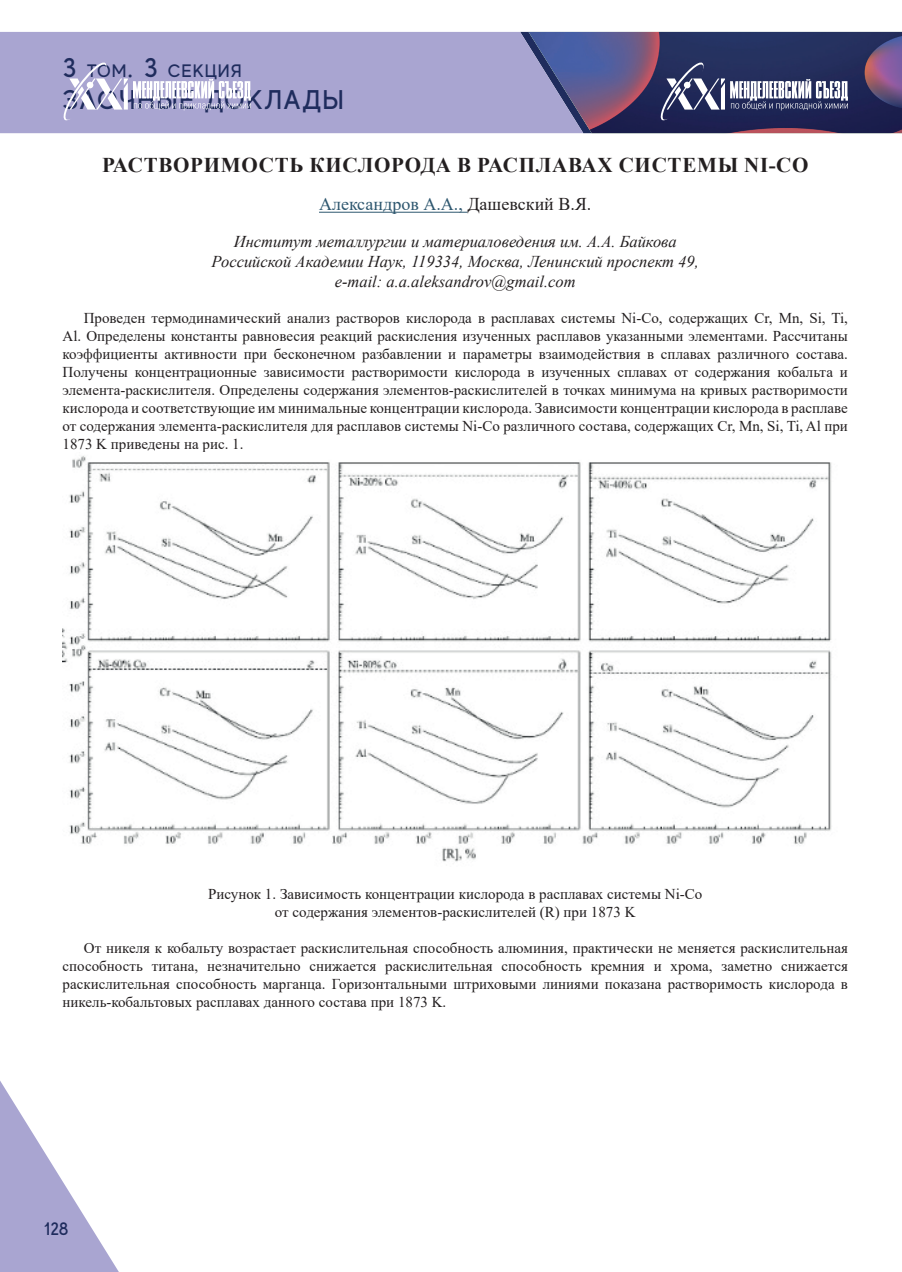
<style>
.page{position:relative;width:902px;height:1272px;background:#fff}
.page>*{position:absolute;margin:0;border:0;box-sizing:border-box;transform-origin:0 0}
.t1{font:500 27px "MADE Evolve Sans";letter-spacing:.05em;color:#1f2c5d}
.t2{font:700 21px "Times New Roman";letter-spacing:.035em;color:#231f20}
.t3{font:18px "Times New Roman";color:#2e576f}
.t4{font:500 18px "MADE Evolve Sans";letter-spacing:.05em;color:#1f2c5d}
.t5{font:italic 16.5px/19.8px "Times New Roman";color:#231f20;text-align:center}
.t6{font:15px/18px "Times New Roman";color:#231f20;text-align:justify}
.s1{font-size:27px}
.s2{color:#231f20}
</style>
<div class="page">
<div style="left:0;top:32px;width:520px;height:101px;background:#a9a5d1"></div>
<svg style="left:0;top:1081px;width:118px;height:190px"></svg>
<svg style="left:520px;top:32px;width:382px;height:101px;background:#504f7b"></svg>
<hr style="left:319px;top:212px;width:148px;height:1px;background:#2e576f">
<img style="left:63px;top:456px;width:769px;height:406px">
<svg style="left:61px;top:60px;width:190px;height:61px;background:#bab7da"></svg>
<p class="t4" style="left:63px;top:59px;width:181px"><span class="s1">3</span> ТОМ<span class="s1">. 3</span> СЕКЦИЯ</p>
<h1 class="t1" style="left:63px;top:83px;width:283px">ЗАОЧНЫЕ ДОКЛАДЫ</h1>
<h2 class="t2" style="left:102px;top:149px;width:707px">РАСТВОРИМОСТЬ КИСЛОРОДА В РАСПЛАВАХ СИСТЕМЫ NI-CO</h2>
<p class="t3" style="left:319px;top:191px;width:274px">Александров А.А., <span class="s2">Дашевский В.Я.</span></p>
<p class="t5" style="left:212px;top:231px;width:488px">Институт металлургии и материаловедения им. А.А. Байкова<br>Российской Академии Наук, 119334, Москва, Ленинский проспект 49, e-mail: a.a.aleksandrov@gmail.com</p>
<p class="t6" style="left:63px;top:308px;width:786px;text-indent:21px">Проведен термодинамический анализ растворов кислорода в расплавах системы Ni-Co, содержащих Cr, Mn, Si, Ti, Al. Определены константы равновесия реакций раскисления изученных расплавов указанными элементами. Рассчитаны коэффициенты активности при бесконечном разбавлении и параметры взаимодействия в сплавах различного состава.<br>Получены концентрационные зависимости растворимости кислорода в изученных сплавах от содержания кобальта и элемента-раскислителя. Определены содержания элементов-раскислителей в точках минимума на кривых растворимости кислорода и соответствующие им минимальные концентрации кислорода. Зависимости концентрации кислорода в расплаве от содержания элемента-раскислителя для расплавов системы Ni-Co различного состава, содержащих Cr, Mn, Si, Ti, Al при 1873 K приведены на рис. 1.</p>
<p class="t6" style="left:208px;top:884px;width:496px;text-align:center">Рисунок 1. Зависимость концентрации кислорода в расплавах системы Ni-Co от содержания элементов-раскислителей (R) при 1873 K</p>
<p class="t6" style="left:63px;top:938px;width:786px;text-indent:21px">От никеля к кобальту возрастает раскислительная способность алюминия, практически не меняется раскислительная способность титана, незначительно снижается раскислительная способность кремния и хрома, заметно снижается раскислительная способность марганца. Горизонтальными штриховыми линиями показана растворимость кислорода в никель-кобальтовых расплавах данного состава при 1873 K.</p>
<p class="t4" style="left:44px;top:1217px;width:26px">128</p>
</div>
